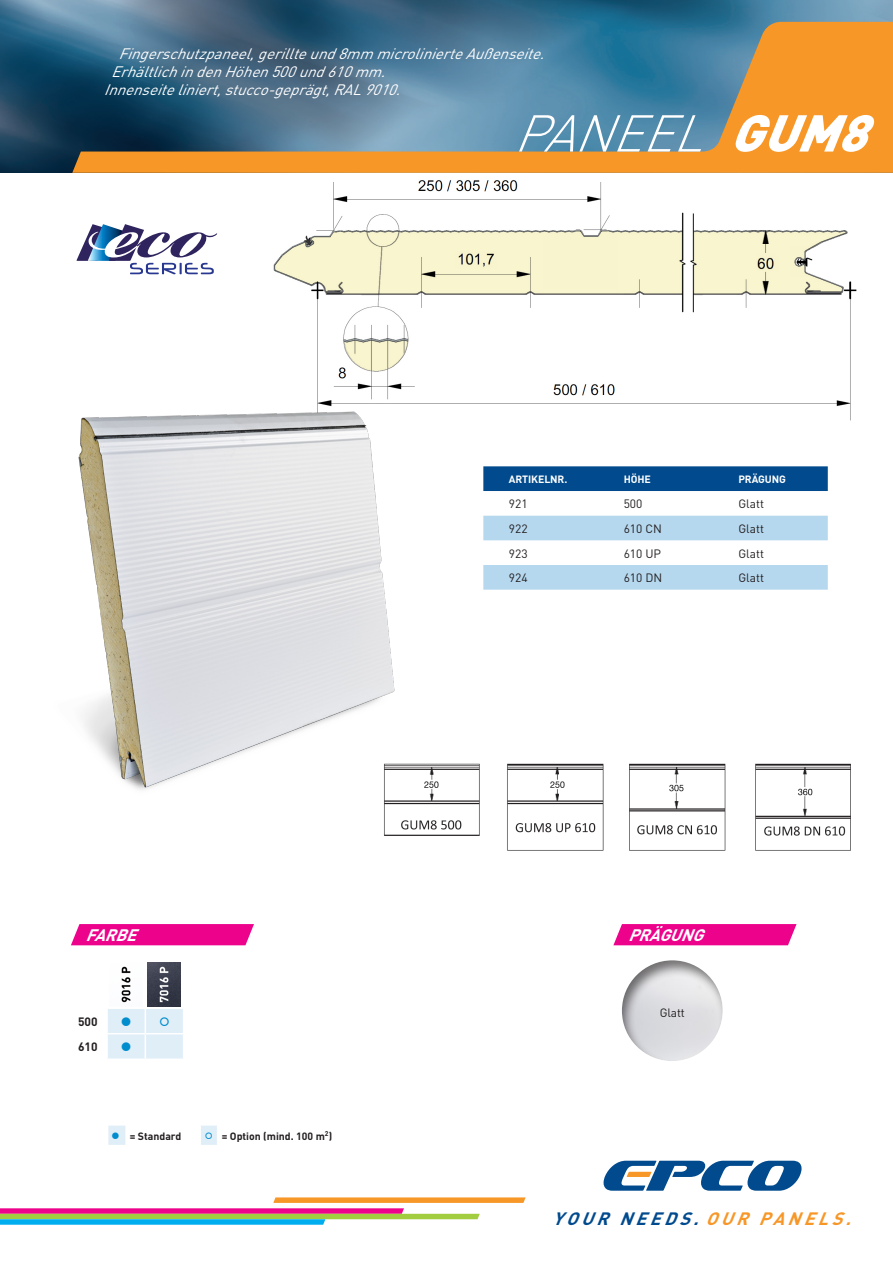
<style>
.page{position:relative;width:893px;height:1263px;background:#fff}
.page>*{position:absolute;margin:0;border:0;box-sizing:border-box;transform-origin:0 0}
.t1{font:italic 300 51px "DIN";color:#fff}
.t2{font:italic 700 17.7px "DIN";color:#004a8d}
.t3{font:italic 700 16.5px "DIN";color:#fff}
.texte_bandeau_haut{font:italic 15px "DIN";color:#fff}
.t4{font:12px "DIN";color:#231f20}
.t5{font:700 12px "DIN";letter-spacing:-.01em;color:#231f20}
.t6{font:700 10.5px "DIN";color:#231f20}
.t7{font:700 10.5px "DIN";letter-spacing:-.01em;color:#fff}
.s1{font-weight:900}
.s2{color:#f79727}
</style>
<div class="page">
<img style="left:0;top:0;width:893px;height:173px">
<svg style="left:0;top:1197px;width:526px;height:28px"></svg>
<svg style="left:604px;top:1161px;width:197px;height:30px"></svg>
<svg style="left:72px;top:22px;width:821px;height:151px;background:#7a7f73"></svg>
<img style="left:273px;top:180px;width:584px;height:241px">
<img style="left:78px;top:388px;width:359px;height:402px">
<svg style="left:77px;top:224px;width:140px;height:50px"></svg>
<div style="left:483px;top:466px;width:345px;height:25px;background:#004a8d"></div>
<svg style="left:483px;top:516px;width:345px;height:74px"></svg>
<svg style="left:71px;top:924px;width:183px;height:21px;background:#ed0e91"></svg>
<svg style="left:613px;top:924px;width:183px;height:21px;background:#ed0e91"></svg>
<div style="left:620px;top:958px;width:103px;height:104px;background:#231f20;opacity:.6"></div>
<img style="left:380px;top:758px;width:471px;height:93px">
<svg style="left:147px;top:962px;width:34px;height:45px"></svg>
<img style="left:121px;top:966px;width:10px;height:37px">
<img style="left:148px;top:962px;width:33px;height:44px">
<svg style="left:108px;top:1009px;width:75px;height:50px;background:#e1eef8"></svg>
<svg style="left:108px;top:1125px;width:109px;height:20px"></svg>
<p class="texte_bandeau_haut" style="left:118px;top:44px;width:434px">Fingerschutzpaneel,gerillteund8mmmicrolinierteAußenseite.</p>
<p class="texte_bandeau_haut" style="left:111px;top:62px;width:282px">ErhältlichindenHöhen500und610mm.</p>
<p class="texte_bandeau_haut" style="left:104px;top:80px;width:305px">Innenseiteliniert,stucco-geprägt,RAL9010.</p>
<p class="t1" style="left:513px;top:102px;width:379px">PANEEL <span class="s1">GUM8</span></p>
<p class="t7" style="left:509px;top:472px;width:60px">ARTIKELNR.</p>
<p class="t7" style="left:624px;top:472px;width:29px">HÖHE</p>
<p class="t7" style="left:738px;top:472px;width:49px">PRÄGUNG</p>
<p class="t4" style="left:509px;top:496px;width:20px">921</p>
<p class="t4" style="left:624px;top:496px;width:20px">500</p>
<p class="t4" style="left:738px;top:496px;width:27px">Glatt</p>
<p class="t4" style="left:509px;top:521px;width:20px">922</p>
<p class="t4" style="left:624px;top:521px;width:40px">610 CN</p>
<p class="t4" style="left:738px;top:521px;width:27px">Glatt</p>
<p class="t4" style="left:509px;top:546px;width:20px">923</p>
<p class="t4" style="left:624px;top:546px;width:39px">610 UP</p>
<p class="t4" style="left:738px;top:546px;width:27px">Glatt</p>
<p class="t4" style="left:509px;top:570px;width:20px">924</p>
<p class="t4" style="left:624px;top:570px;width:40px">610 DN</p>
<p class="t4" style="left:738px;top:570px;width:27px">Glatt</p>
<p class="t3" style="left:86px;top:924px;width:60px">FARBE</p>
<p class="t3" style="left:628px;top:924px;width:84px">PRÄGUNG</p>
<p class="t5" style="left:78px;top:1014px;width:21px">500</p>
<p class="t5" style="left:78px;top:1039px;width:21px">610</p>
<p class="t6" style="left:130px;top:1129px;width:53px">= Standard</p>
<p class="t6" style="left:222px;top:1129px;width:112px">= Option (mind. 100 m<sup>2</sup>)</p>
<p class="t4" style="left:660px;top:1005px;width:27px">Glatt</p>
<p class="t2" style="left:552px;top:1207px;width:308px">YOUR NEEDS. <span class="s2">OUR PANELS.</span></p>
</div>
